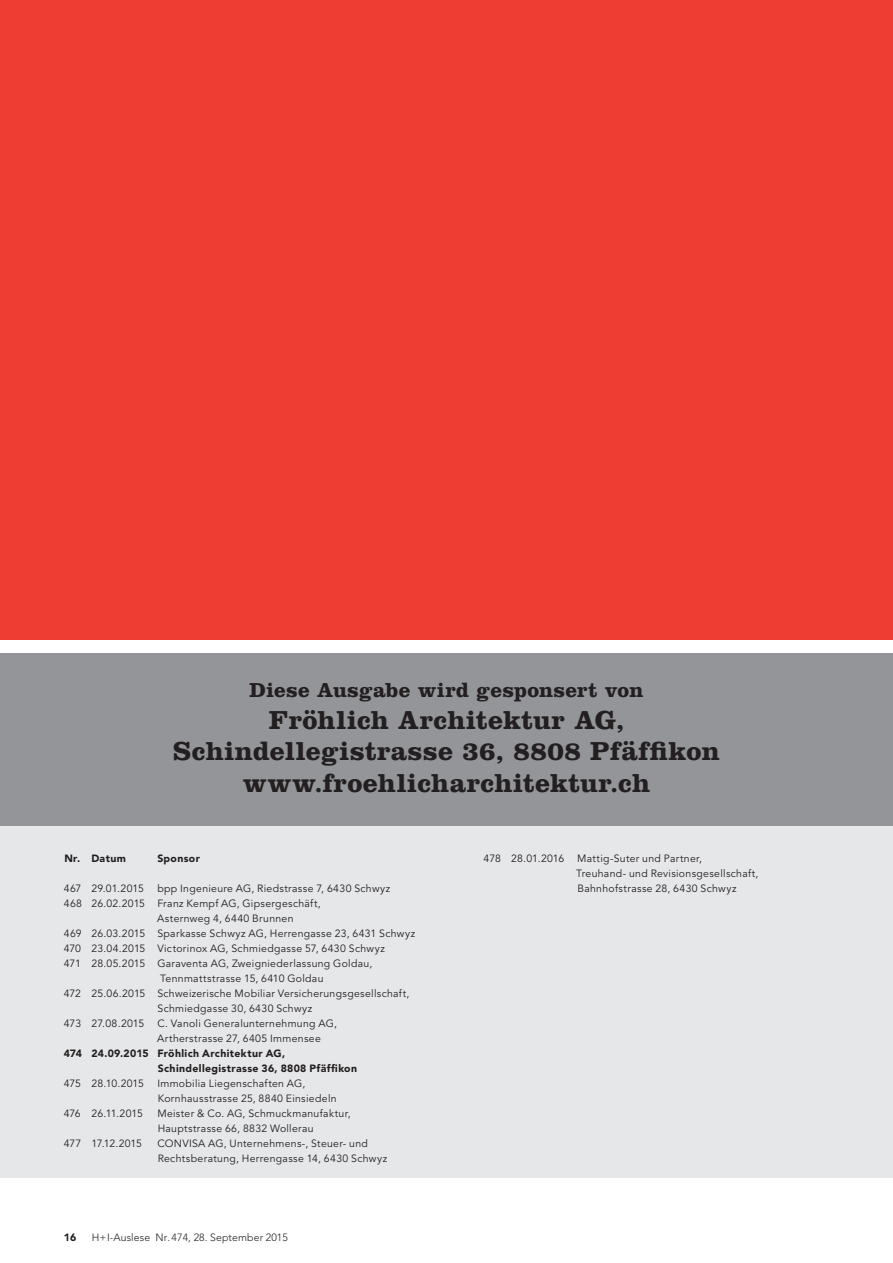
<style>
.page{position:relative;width:893px;height:1263px;background:#fff}
.page>*{position:absolute;margin:0;border:0;box-sizing:border-box;transform-origin:0 0}
.t1{font:700 27px/31.5px "Clarendon";letter-spacing:.01em;color:#231f20;text-align:center}
.t2{font:700 21px "Clarendon";letter-spacing:.01em;color:#231f20}
.t3{font:10.5px/15px "Avenir";letter-spacing:.03em;color:#231f20}
.t4{font:900 10.5px/15px "Avenir";letter-spacing:.035em;color:#231f20}
.t5{font:300 10.5px "Avenir";letter-spacing:.01em;color:#231f20}
.t6{font:10.5px "Avenir";letter-spacing:-.015em;color:#231f20}
.t7{font:10.5px "Avenir";color:#231f20}
.t8{font:10.5px "Avenir";letter-spacing:-.01em;color:#231f20}
</style>
<div class="page">
<div style="left:0;top:0;width:893px;height:639px;background:#ee3e34"></div>
<div style="left:0;top:826px;width:893px;height:352px;background:#e6e7e9"></div>
<div style="left:0;top:653px;width:893px;height:173px;background:#939598"></div>
<h2 class="t2" style="left:250px;top:677px;width:395px">Diese Ausgabe wird gesponsert von</h2>
<h1 class="t1" style="left:173px;top:703px;width:548px">Fröhlich Architektur AG,<br>Schindellegistrasse 36, 8808 Pfäffikon www.froehlicharchitektur.ch</h1>
<p class="t4" style="left:64px;top:851px;width:63px">Nr. Datum</p>
<p class="t4" style="left:157px;top:851px;width:44px">Sponsor</p>
<p class="t7" style="left:64px;top:882px;width:82px">467 29.01.2015</p>
<p class="t3" style="left:157px;top:881px;width:235px">bpp Ingenieure AG, Riedstrasse 7, 6430 Schwyz</p>
<p class="t3" style="left:64px;top:896px;width:258px">468 26.02.2015 Franz Kempf AG, Gipsergeschäft,</p>
<p class="t3" style="left:157px;top:911px;width:138px">Asternweg 4, 6440 Brunnen</p>
<p class="t3" style="left:64px;top:926px;width:353px">469 26.03.2015 Sparkasse Schwyz AG, Herrengasse 23, 6431 Schwyz</p>
<p class="t3" style="left:64px;top:941px;width:323px">470 23.04.2015 Victorinox AG, Schmiedgasse 57, 6430 Schwyz</p>
<p class="t3" style="left:64px;top:956px;width:310px">471 28.05.2015 Garaventa AG, Zweigniederlassung Goldau,</p>
<p class="t3" style="left:160px;top:971px;width:165px">Tennmattstrasse 15, 6410 Goldau</p>
<p class="t3" style="left:64px;top:986px;width:347px">472 25.06.2015 Schweizerische Mobiliar Versicherungsgesellschaft,</p>
<p class="t3" style="left:158px;top:1001px;width:156px">Schmiedgasse 30, 6430 Schwyz</p>
<p class="t3" style="left:64px;top:1016px;width:275px">473 27.08.2015 C. Vanoli Generalunternehmung AG,</p>
<p class="t3" style="left:157px;top:1031px;width:165px">Artherstrasse 27, 6405 Immensee</p>
<p class="t4" style="left:158px;top:1046px;width:201px;text-indent:-94px">474 24.09.2015 Fröhlich Architektur AG,<br>Schindellegistrasse 36, 8808 Pfäffikon</p>
<p class="t8" style="left:64px;top:1077px;width:82px">475 28.10.2015</p>
<p class="t3" style="left:157px;top:1076px;width:181px">Immobilia Liegenschaften AG,<br>Kornhausstrasse 25, 8840 Einsiedeln</p>
<p class="t6" style="left:64px;top:1107px;width:81px">476 26.11.2015</p>
<p class="t3" style="left:157px;top:1106px;width:195px">Meister &amp; Co. AG, Schmuckmanufaktur,<br>Hauptstrasse 66, 8832 Wollerau</p>
<p class="t6" style="left:64px;top:1137px;width:80px">477 17.12.2015</p>
<p class="t3" style="left:157px;top:1136px;width:231px">CONVISA AG, Unternehmens-, Steuer- und<br>Rechtsberatung, Herrengasse 14, 6430 Schwyz</p>
<p class="t4" style="left:64px;top:1230px;width:14px">16</p>
<p class="t5" style="left:92px;top:1231px;width:198px">H+I-Auslese Nr. 474, 28. September 2015</p>
<p class="t3" style="left:576px;top:851px;width:184px;text-indent:-93px">478 28.01.2016 Mattig-Suter und Partner,<br>Treuhand- und Revisionsgesellschaft,<br>Bahnhofstrasse 28, 6430 Schwyz</p>
</div>
